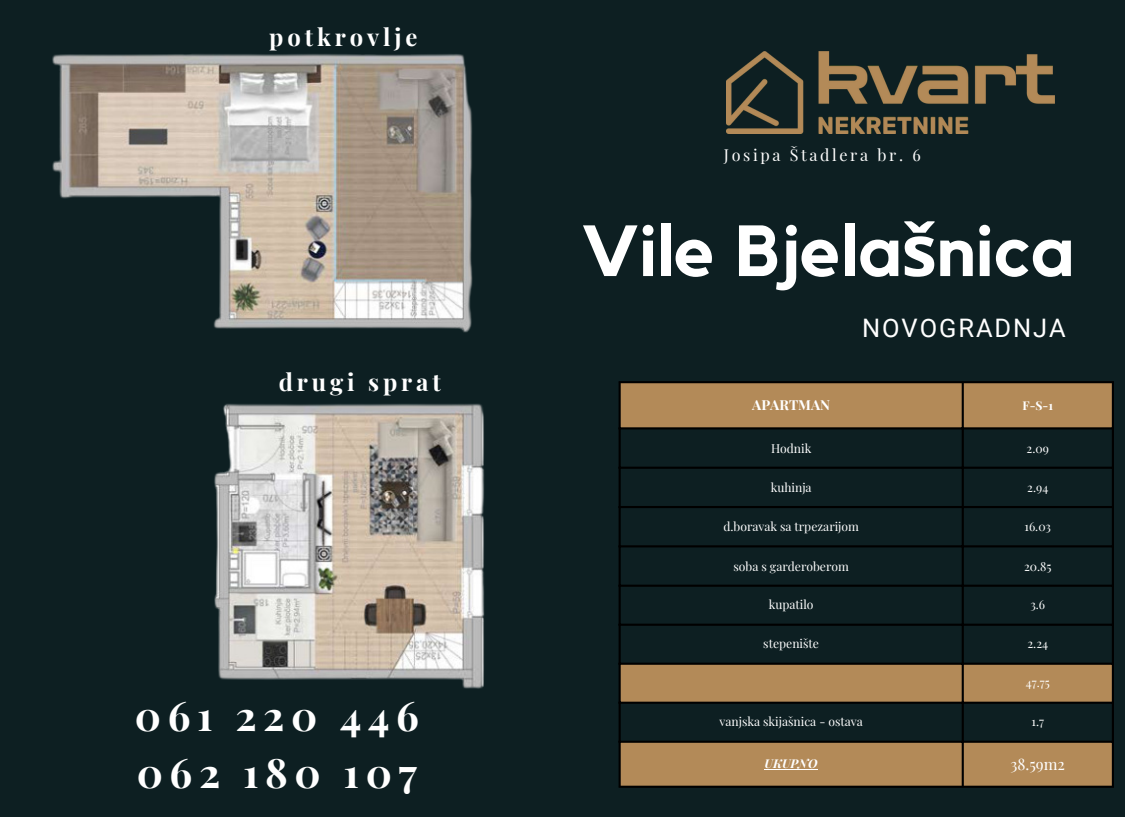
<style>
.page{position:relative;width:1125px;height:817px;background:#0d1f22}
.page>*{position:absolute;margin:0;border:0;box-sizing:border-box;transform-origin:0 0}
.t1{font:700 71.47px "Kollektif";color:#fff}
.t2{font:700 40.65px "Playfair Display";letter-spacing:.165em;color:#fff}
.t3{font:25.5px "Roboto";letter-spacing:.075em;color:#fff}
.t4{font:700 23.77px "Playfair Display";letter-spacing:.165em;color:#fff}
.t5{font:16.12px "Playfair Display";letter-spacing:.165em;color:#fff}
.t6{font:15.52px "Playfair Display";color:#fff}
.t7{font:700 13.8px "Playfair Display";color:#fff}
.t8{font:12.15px "Playfair Display";color:#fff}
.t9{font:italic 700 12.15px "Playfair Display";color:#fff}
.t10{font:700 12.15px "Playfair Display";color:#fff}
.s1{font-family:"Noto Sans"}
</style>
<div class="page">
<img style="left:726px;top:51px;width:328px;height:82px">
<svg style="left:621px;top:383px;width:491px;height:402px"></svg>
<hr style="left:765px;top:769px;width:53px;height:1px;background:#fff">
<hr style="left:619px;top:383px;width:2px;height:402px;background:#000">
<hr style="left:962px;top:383px;width:2px;height:402px;background:#000">
<hr style="left:1112px;top:383px;width:2px;height:402px;background:#000">
<hr style="left:619px;top:381px;width:495px;height:2px;background:#000">
<hr style="left:619px;top:427px;width:495px;height:2px;background:#000">
<hr style="left:619px;top:467px;width:495px;height:2px;background:#000">
<hr style="left:619px;top:506px;width:495px;height:2px;background:#000">
<hr style="left:619px;top:545px;width:495px;height:2px;background:#000">
<hr style="left:619px;top:584px;width:495px;height:3px;background:#000">
<hr style="left:619px;top:623px;width:495px;height:3px;background:#000">
<hr style="left:619px;top:662px;width:495px;height:3px;background:#000">
<hr style="left:619px;top:701px;width:495px;height:3px;background:#000">
<hr style="left:619px;top:740px;width:495px;height:3px;background:#000">
<hr style="left:619px;top:785px;width:495px;height:3px;background:#000">
<img style="left:52px;top:54px;width:433px;height:635px">
<p class="t4" style="left:269px;top:21px;width:150px">potkrovlje</p>
<p class="t4" style="left:279px;top:365px;width:163px">drugi sprat</p>
<p class="t2" style="left:135px;top:686px;width:286px">061 220 446</p>
<p class="t2" style="left:137px;top:743px;width:282px">062 180 107</p>
<p class="t5" style="left:724px;top:143px;width:198px">Josipa Štadlera br. 6</p>
<p class="t1" style="left:581px;top:218px;width:494px">Vile Bjela<span class="s1">š</span>nica</p>
<p class="t3" style="left:862px;top:313px;width:205px">NOVOGRADNJA</p>
<p class="t7" style="left:752px;top:395px;width:80px">APARTMAN</p>
<p class="t10" style="left:1023px;top:397px;width:32px">F-S-1</p>
<p class="t8" style="left:771px;top:439px;width:42px">Hodnik</p>
<p class="t8" style="left:1027px;top:439px;width:24px">2.09</p>
<p class="t8" style="left:771px;top:479px;width:42px">kuhinja</p>
<p class="t8" style="left:1027px;top:479px;width:23px">2.94</p>
<p class="t8" style="left:723px;top:518px;width:137px">d.boravak sa trpezarijom</p>
<p class="t8" style="left:1025px;top:518px;width:28px">16.03</p>
<p class="t8" style="left:734px;top:557px;width:117px">soba s garderoberom</p>
<p class="t8" style="left:1024px;top:557px;width:29px">20.85</p>
<p class="t8" style="left:769px;top:596px;width:46px">kupatilo</p>
<p class="t8" style="left:1030px;top:596px;width:16px">3.6</p>
<p class="t8" style="left:763px;top:635px;width:57px">stepenište</p>
<p class="t8" style="left:1027px;top:635px;width:22px">2.24</p>
<p class="t8" style="left:1026px;top:674px;width:25px">47.75</p>
<p class="t8" style="left:720px;top:713px;width:145px">vanjska skijašnica - ostava</p>
<p class="t8" style="left:1032px;top:713px;width:14px">1.7</p>
<p class="t9" style="left:765px;top:755px;width:55px">UKUPNO</p>
<p class="t6" style="left:1011px;top:753px;width:56px">38.59m2</p>
</div>
